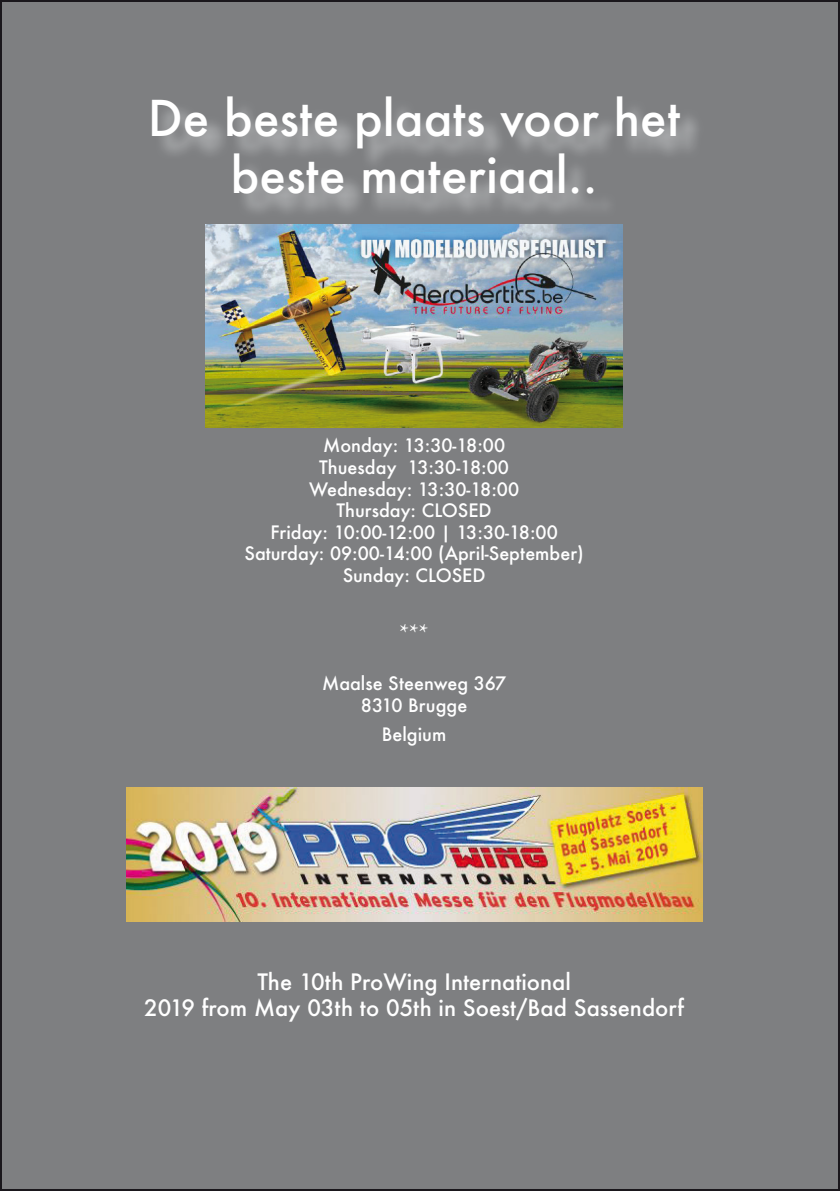
<style>
.page{position:relative;width:840px;height:1191px;background:#fff}
.page>*{position:absolute;margin:0;border:0;box-sizing:border-box;transform-origin:0 0}
.t1{font:500 48px/57.6px "Futura";color:#fff;text-align:center}
.t2{font:24px "Minion Pro";color:#fff}
.t3{font:500 22px/26.4px "Futura";color:#fff;text-align:center}
.t4{font:500 18px/21.6px "Futura";color:#fff;text-align:center}
</style>
<div class="page">
<div style="left:1px;top:1px;width:837px;height:1189px;background:#7e7f81"></div>
<img style="left:161px;top:109px;width:536px;height:103px">
<img style="left:205px;top:225px;width:417px;height:202px">
<img style="left:126px;top:787px;width:575px;height:134px">
<h1 class="t1" style="left:148px;top:89px;width:533px">De beste plaats voor het beste materiaal..</h1>
<p class="t4" style="left:244px;top:435px;width:340px">Monday: 13:30-18:00<br>Thuesday 13:30-18:00<br>Wednesday: 13:30-18:00<br>Thursday: CLOSED<br>Friday: 10:00-12:00 | 13:30-18:00<br>Saturday: 09:00-14:00 (April-September)<br>Sunday: CLOSED</p>
<h2 class="t2" style="left:399px;top:616px;width:31px">***</h2>
<p class="t4" style="left:322px;top:672px;width:185px">Maalse Steenweg 367<br>8310 Brugge</p>
<p class="t4" style="left:381px;top:723px;width:66px">Belgium</p>
<p class="t3" style="left:144px;top:968px;width:541px">The 10th ProWing International<br>2019 from May 03th to 05th in Soest/Bad Sassendorf</p>
</div>
